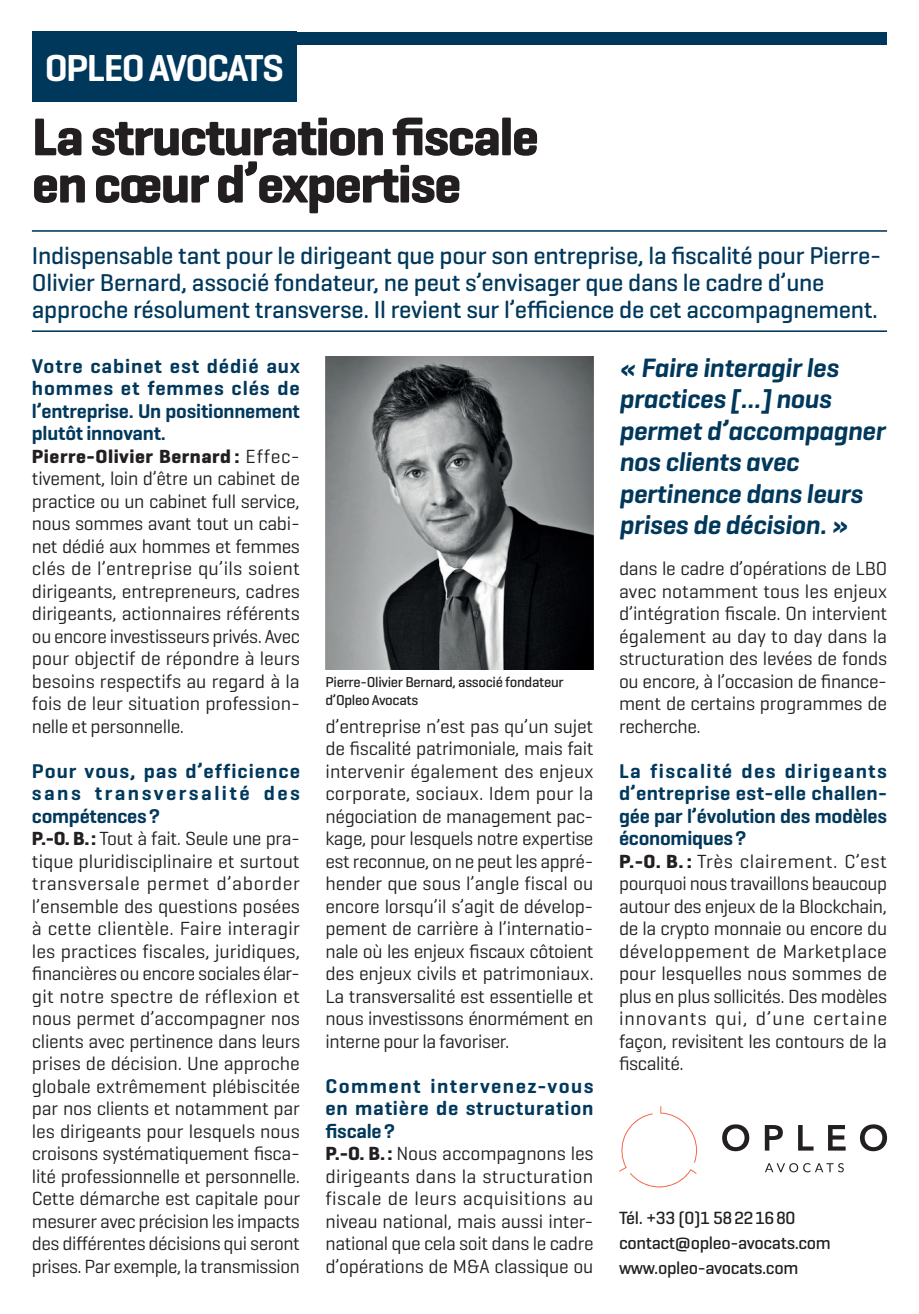
<style>
.page{position:relative;width:919px;height:1314px;background:#fff}
.page>*{position:absolute;margin:0;border:0;box-sizing:border-box;transform-origin:0 0}
.t1{font:700 54px/47.2px "Geogrotesque";letter-spacing:-.03em;color:#231f20}
.t2{font:600 38.25px "Geogrotesque";letter-spacing:-.04em;color:#fff}
.t3{font:italic 600 27px/31.5px "Geogrotesque";letter-spacing:-.01em;color:#00385c}
.t4{font:500 24.75px/27px "Geogrotesque";letter-spacing:-.01em;color:#00385c}
.t5{font:600 20.25px/22.5px "Geogrotesque";letter-spacing:.02em;color:#00385c;text-align:justify}
.t6{font:19.35px/22.5px "Geogrotesque";letter-spacing:-.02em;color:#231f20;text-align:justify}
.t7{font:500 18px/24.8px "Geogrotesque";letter-spacing:-.02em;color:#231f20}
.t8{font:500 14.62px/17.6px "Geogrotesque";letter-spacing:-.02em;color:#231f20}
.s1{font-weight:700}
</style>
<div class="page">
<hr style="left:32px;top:230px;width:855px;height:2px;background:#00385c">
<hr style="left:32px;top:330px;width:855px;height:2px;background:#00385c">
<div style="left:32px;top:32px;width:265px;height:70px;background:#00385c"></div>
<svg style="left:619px;top:1106px;width:78px;height:81px"></svg>
<svg style="left:765px;top:1163px;width:78px;height:9px"></svg>
<svg style="left:722px;top:1124px;width:165px;height:27px"></svg>
<div style="left:254px;top:32px;width:633px;height:13px;background:#00385c"></div>
<img style="left:325px;top:356px;width:268px;height:314px">
<h2 class="t2" style="left:45px;top:44px;width:241px">OPLEO AVOCATS</h2>
<h1 class="t1" style="left:32px;top:113px;width:508px">La structuration fiscale en cœur d’expertise</h1>
<p class="t4" style="left:32px;top:241px;width:850px">Indispensable tant pour le dirigeant que pour son entreprise, la fiscalité pour Pierre-<br>Olivier Bernard, associé fondateur, ne peut s’envisager que dans le cadre d’une approche résolument transverse. Il revient sur l’efficience de cet accompagnement.</p>
<p class="t5" style="left:32px;top:354px;width:269px">Votre cabinet est dédié aux hommes et femmes clés de l’entreprise. Un positionnement plutôt innovant.</p>
<p class="t6" style="left:32px;top:444px;width:270px"><span class="s1">Pierre-Olivier Bernard :</span> Effec&shy;tivement, loin d’être un cabinet de practice ou un cabinet full service, nous sommes avant tout un cabi&shy;net dédié aux hommes et femmes clés de l’entreprise qu’ils soient dirigeants, entrepreneurs, cadres dirigeants, actionnaires référents ou encore investisseurs privés. Avec pour objectif de répondre à leurs besoins respectifs au regard à la fois de leur situation profession&shy;nelle et personnelle.</p>
<p class="t5" style="left:32px;top:759px;width:269px">Pour vous, pas d’efficience sans transversalité des compétences?</p>
<p class="t6" style="left:32px;top:827px;width:270px"><span class="s1">P.-O. B.:</span> Tout à fait. Seule une pra&shy;tique pluridisciplinaire et surtout transversale permet d’aborder l’ensemble des questions posées à cette clientèle. Faire interagir les practices fiscales, juridiques, financières ou encore sociales élar&shy;git notre spectre de réflexion et nous permet d’accompagner nos clients avec pertinence dans leurs prises de décision. Une approche globale extrêmement plébiscitée par nos clients et notamment par les dirigeants pour lesquels nous croisons systématiquement fisca&shy;lité professionnelle et personnelle.<br>Cette démarche est capitale pour mesurer avec précision les impacts des différentes décisions qui seront prises. Par exemple, la transmission</p>
<p class="t8" style="left:325px;top:673px;width:240px">Pierre-Olivier Bernard, associé fondateur d’Opleo Avocats</p>
<p class="t6" style="left:325px;top:714px;width:270px">d’entreprise n’est pas qu’un sujet de fiscalité patrimoniale, mais fait intervenir également des enjeux corporate, sociaux. Idem pour la négociation de management pac&shy;kage, pour lesquels notre expertise est reconnue, on ne peut les appré&shy;hender que sous l’angle fiscal ou encore lorsqu’il s’agit de dévelop&shy;pement de carrière à l’internatio&shy;nale où les enjeux fiscaux côtoient des enjeux civils et patrimoniaux.<br>La transversalité est essentielle et nous investissons énormément en interne pour la favoriser.</p>
<p class="t5" style="left:325px;top:1074px;width:269px">Comment intervenez-vous en matière de structuration fiscale?</p>
<p class="t6" style="left:325px;top:1142px;width:270px"><span class="s1">P.-O. B.:</span> Nous accompagnons les dirigeants dans la structuration fiscale de leurs acquisitions au niveau national, mais aussi inter&shy;national que cela soit dans le cadre d’opérations de M&amp;A classique ou</p>
<h3 class="t3" style="left:619px;top:351px;width:268px">« Faire interagir les practices […] nous permet d’accompagner nos clients avec pertinence dans leurs prises de décision. »</h3>
<p class="t6" style="left:619px;top:557px;width:270px">dans le cadre d’opérations de LBO avec notamment tous les enjeux d’intégration fiscale. On intervient également au day to day dans la structuration des levées de fonds ou encore, à l’occasion de finance&shy;ment de certains programmes de recherche.</p>
<p class="t5" style="left:619px;top:759px;width:269px">La fiscalité des dirigeants d’entreprise est-elle challen&shy;gée par l’évolution des modèles économiques?</p>
<p class="t6" style="left:619px;top:849px;width:270px"><span class="s1">P.-O. B. :</span> Très clairement. C’est pourquoi nous travaillons beaucoup autour des enjeux de la Blockchain, de la crypto monnaie ou encore du développement de Marketplace pour lesquelles nous sommes de plus en plus sollicités. Des modèles innovants qui, d’une certaine façon, revisitent les contours de la fiscalité.</p>
<p class="t7" style="left:619px;top:1205px;width:213px">Tél. +33 (0)1 58221680 contact@opleo-avocats.com www.opleo-avocats.com</p>
</div>
